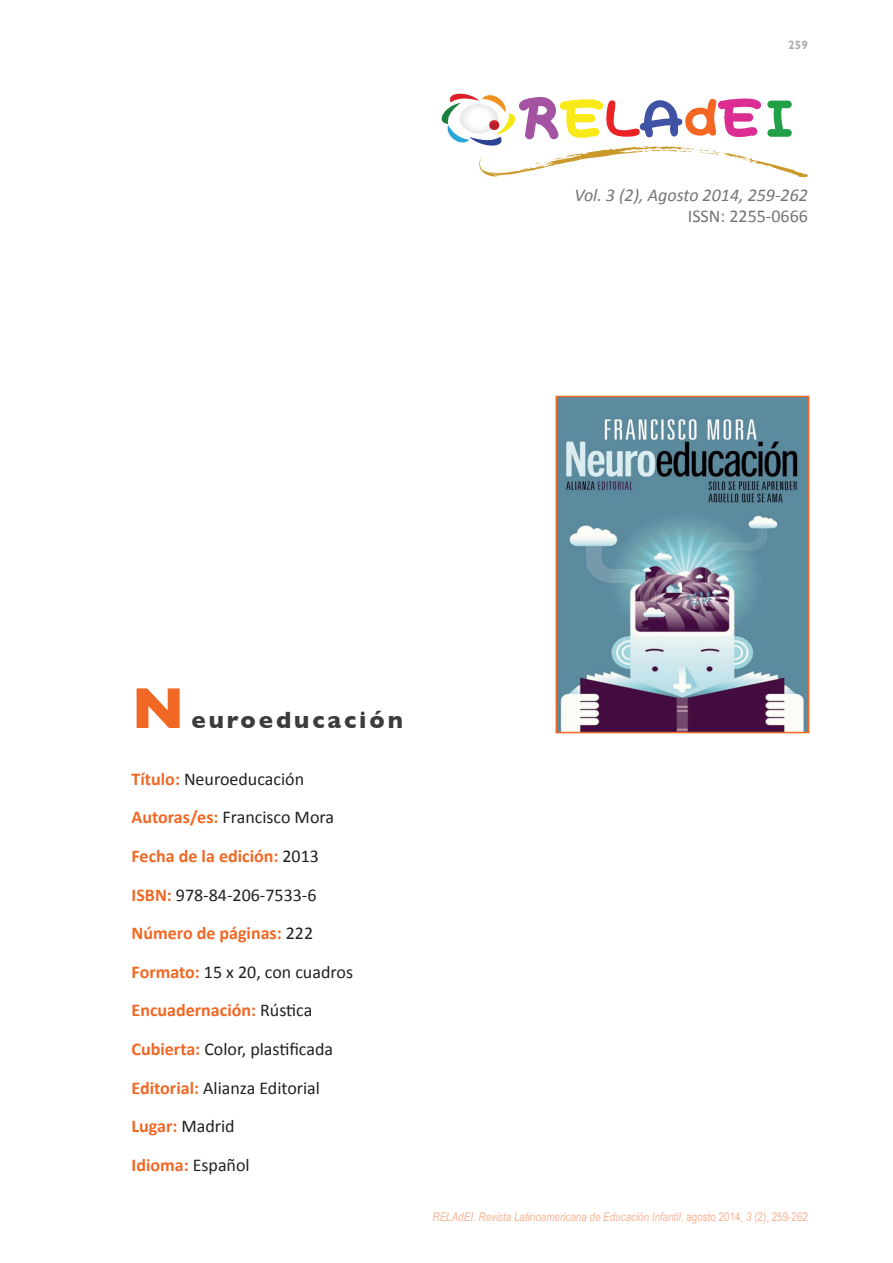
<style>
.page{position:relative;width:893px;height:1263px;background:#fff}
.page>*{position:absolute;margin:0;border:0;box-sizing:border-box;transform-origin:0 0}
.t1{font:700 58.5px "Gill Sans";color:#f16724}
.t2{font:700 24px "Gill Sans";letter-spacing:.12em;color:#3b3d3d}
.t3{font:18px "Calibri";color:#231f20}
.t4{font:700 18px "Calibri";color:#f16724}
.t5{font:italic 18px "Calibri";color:#737474}
.t6{font:18px "Calibri";color:#737474}
.t7{font:italic 12px "Arial Narrow";color:#f8b392}
.t8{font:700 12px "Gill Sans";color:#b0adac}
.s1{font-weight:700;color:#f16724}
.s2{font-weight:400;color:#231f20}
.s3{font-style:normal}
</style>
<div class="page">
<svg style="left:519px;top:97px;width:242px;height:43px"></svg>
<svg style="left:774px;top:108px;width:10px;height:21px"></svg>
<div style="left:767px;top:101px;width:25px;height:7px;background:#21a048;border-radius:4px"></div>
<div style="left:767px;top:129px;width:25px;height:8px;background:#21a048;border-radius:4px"></div>
<svg style="left:479px;top:146px;width:329px;height:32px"></svg>
<img style="left:441px;top:93px;width:77px;height:57px">
<svg style="left:555px;top:395px;width:255px;height:339px;background:#778e9f"></svg>
<p class="t8" style="left:788px;top:38px;width:21px">259</p>
<p class="t5" style="left:575px;top:182px;width:235px">Vol. 3 (2), Agosto 2014, 259-262</p>
<p class="t6" style="left:688px;top:205px;width:122px">ISSN: 2255-0666</p>
<p class="t1" style="left:132px;top:674px;width:54px">N</p>
<p class="t2" style="left:192px;top:706px;width:213px">euroeducación</p>
<p class="t3" style="left:132px;top:767px;width:174px"><span class="s1">Título:</span> Neuroeducación</p>
<p class="t3" style="left:132px;top:806px;width:204px"><span class="s1">Autoras/es:</span> Francisco Mora</p>
<p class="t4" style="left:132px;top:844px;width:189px">Fecha de la edición: <span class="s2">2013</span></p>
<p class="t3" style="left:132px;top:883px;width:186px"><span class="s1">ISBN:</span> 978-84-206-7533-6</p>
<p class="t4" style="left:132px;top:922px;width:183px">Número de páginas: <span class="s2">222</span></p>
<p class="t3" style="left:132px;top:960px;width:223px"><span class="s1">Formato:</span> 15 x 20, con cuadros</p>
<p class="t4" style="left:132px;top:999px;width:182px">Encuadernación: <span class="s2">Rústica</span></p>
<p class="t3" style="left:132px;top:1037px;width:203px"><span class="s1">Cubierta:</span> Color, plastificada</p>
<p class="t3" style="left:132px;top:1076px;width:190px"><span class="s1">Editorial:</span> Alianza Editorial</p>
<p class="t4" style="left:132px;top:1115px;width:105px">Lugar: <span class="s2">Madrid</span></p>
<p class="t4" style="left:132px;top:1153px;width:120px">Idioma: <span class="s2">Español</span></p>
<p class="t7" style="left:433px;top:1208px;width:377px">RELAdEI. Revista Latinoamericana de Educación Infantil<span class="s3">, agosto 2014,</span> 3 <span class="s3">(2), 259-262</span></p>
</div>
